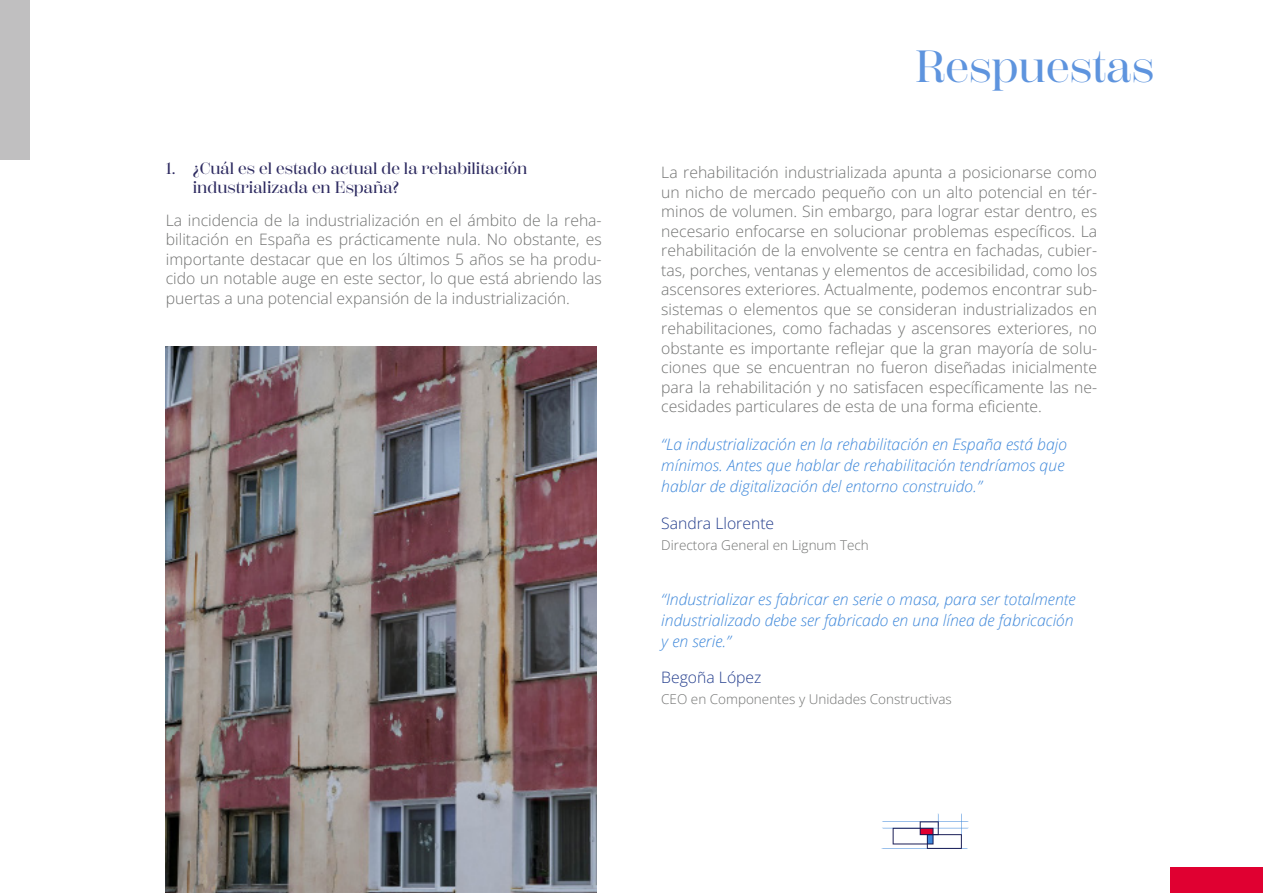
<style>
.page{position:relative;width:1263px;height:893px;background:#fff}
.page>*{position:absolute;margin:0;border:0;box-sizing:border-box;transform-origin:0 0}
._001_Capitulos{font:500 45px "Scotch Display";color:#5e94de}
.t1{font:500 16.5px/19.5px "Scotch Display";color:#2e2b61}
.texto_comun{font:300 15.75px/19.5px "Open Sans";color:#717271;text-align:justify}
.texto_comun-2{font:italic 300 15.75px/21px "Open Sans";color:#3f88da}
.texto_comun-3{font:300 15.75px "Open Sans";color:#253f8e}
._22_cargo{font:300 13.5px "Open Sans";color:#717271}
</style>
<div class="page">
<img style="left:166px;top:347px;width:431px;height:546px">
<svg style="left:881px;top:813px;width:88px;height:36px"></svg>
<div style="left:0;top:0;width:30px;height:160px;background:#c0bfc0"></div>
<div style="left:1170px;top:867px;width:93px;height:26px;background:#e00031"></div>
<p class="t1" style="left:193px;top:159px;width:336px;text-indent:-27px">1. ¿Cuál es el estado actual de la rehabilitación industrializada en España?</p>
<p class="texto_comun" style="left:166px;top:210px;width:437px">La incidencia de la industrialización en el ámbito de la reha&shy;bilitación en España es prácticamente nula. No obstante, es importante destacar que en los últimos 5 años se ha produ&shy;cido un notable auge en este sector, lo que está abriendo las puertas a una potencial expansión de la industrialización.</p>
<p class="_001_Capitulos" style="left:915px;top:40px;width:241px">Respuestas</p>
<p class="texto_comun" style="left:661px;top:163px;width:437px">La rehabilitación industrializada apunta a posicionarse como un nicho de mercado pequeño con un alto potencial en tér&shy;minos de volumen. Sin embargo, para lograr estar dentro, es necesario enfocarse en solucionar problemas específicos. La rehabilitación de la envolvente se centra en fachadas, cubier&shy;tas, porches, ventanas y elementos de accesibilidad, como los ascensores exteriores. Actualmente, podemos encontrar sub&shy;sistemas o elementos que se consideran industrializados en rehabilitaciones, como fachadas y ascensores exteriores, no obstante es importante reflejar que la gran mayoría de solu&shy;ciones que se encuentran no fueron diseñadas inicialmente para la rehabilitación y no satisfacen específicamente las ne&shy;cesidades particulares de esta de una forma eficiente.</p>
<p class="texto_comun-2" style="left:661px;top:434px;width:407px">“La industrialización en la rehabilitación en España está bajo mínimos. Antes que hablar de rehabilitación tendríamos que hablar de digitalización del entorno construido.”</p>
<p class="texto_comun-3" style="left:661px;top:512px;width:115px">Sandra Llorente</p>
<p class="_22_cargo" style="left:661px;top:536px;width:209px">Directora General en Lignum Tech</p>
<p class="texto_comun-2" style="left:661px;top:588px;width:416px">“Industrializar es fabricar en serie o masa, para ser totalmente industrializado debe ser fabricado en una línea de fabricación y en serie.”</p>
<p class="texto_comun-3" style="left:661px;top:667px;width:102px">Begoña López</p>
<p class="_22_cargo" style="left:661px;top:690px;width:292px">CEO en Componentes y Unidades Constructivas</p>
</div>
